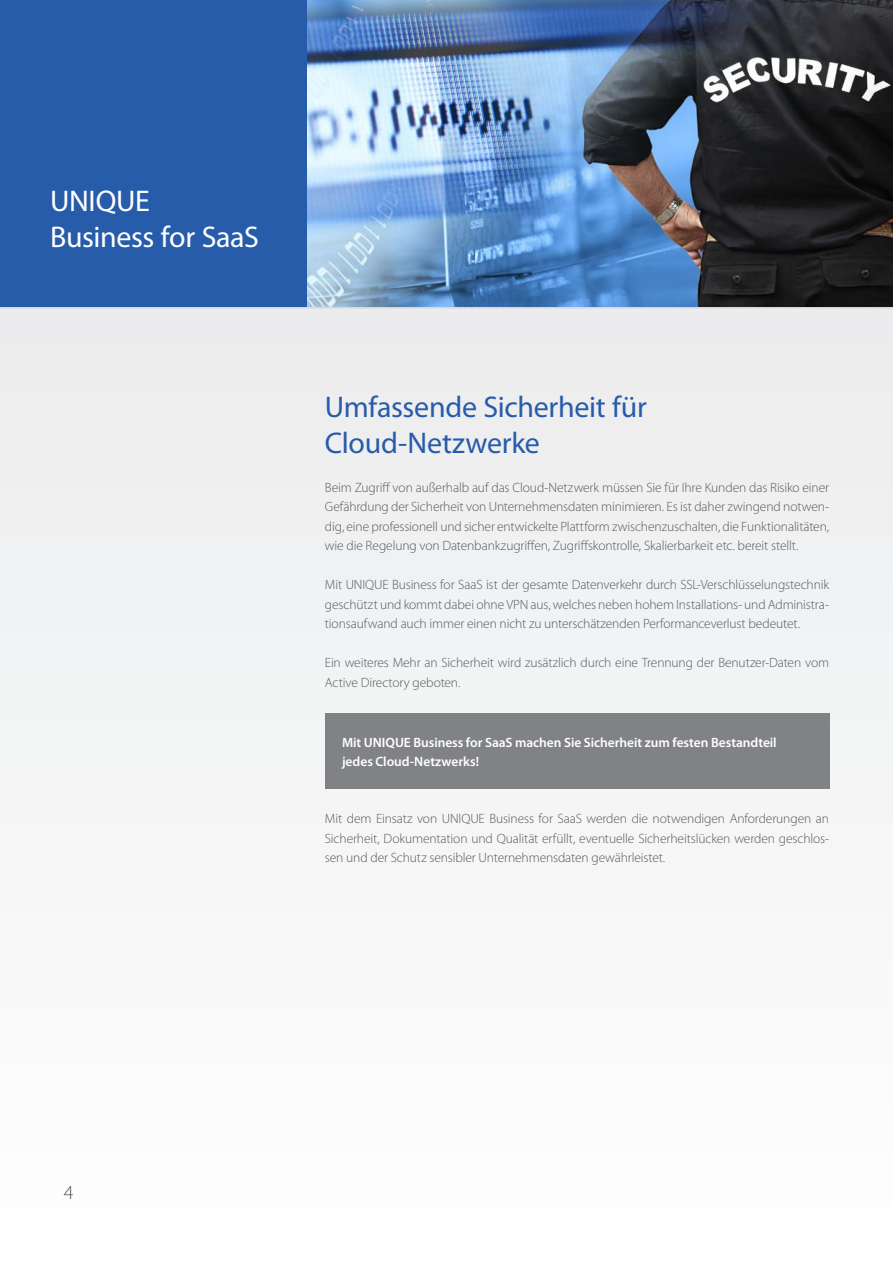
<style>
.page{position:relative;width:893px;height:1263px;background:#fff}
.page>*{position:absolute;margin:0;border:0;box-sizing:border-box;transform-origin:0 0}
.t1{font:30px/36px "Myriad Pro";letter-spacing:-.01em;color:#275caa}
.t2{font:30px/36px "Myriad Pro";letter-spacing:-.01em;color:#fff}
.t3{font:300 19.95px "Myriad Pro";color:#57585a}
.t4{font:300 13.5px/19.5px "Myriad Pro";letter-spacing:-.01em;color:#57585a;text-align:justify}
.t5{font:600 13.5px/19.5px "Myriad Pro";letter-spacing:-.005em;color:#fff}
</style>
<div class="page">
<img style="left:307px;top:0;width:586px;height:307px">
<div style="left:0;top:0;width:307px;height:353px;background:#275caa"></div>
<div style="left:0;top:307px;width:893px;height:482px;background:#f0f0f1"></div>
<div style="left:325px;top:713px;width:504px;height:76px;background:#808285"></div>
<h1 class="t2" style="left:50px;top:183px;width:210px">UNIQUE<br>Business for SaaS</h1>
<h1 class="t1" style="left:325px;top:388px;width:323px">Umfassende Sicherheit für<br>Cloud-Netzwerke</h1>
<p class="t4" style="left:325px;top:477px;width:506px">Beim Zugriff von außerhalb auf das Cloud-Netzwerk müssen Sie für Ihre Kunden das Risiko einer Gefährdung der Sicherheit von Unternehmensdaten minimieren. Es ist daher zwingend notwen&shy;dig, eine professionell und sicher entwickelte Plattform zwischenzuschalten, die Funktionalitäten, wie die Regelung von Datenbankzugriffen, Zugriffskontrolle, Skalierbarkeit etc. bereit stellt.</p>
<p class="t4" style="left:325px;top:575px;width:506px">Mit UNIQUE Business for SaaS ist der gesamte Datenverkehr durch SSL-Verschlüsselungstechnik geschützt und kommt dabei ohne VPN aus, welches neben hohem Installations- und Administra&shy;tionsaufwand auch immer einen nicht zu unterschätzenden Performanceverlust bedeutet.</p>
<p class="t4" style="left:325px;top:653px;width:506px">Ein weiteres Mehr an Sicherheit wird zusätzlich durch eine Trennung der Benutzer-Daten vom<br>Active Directory geboten.</p>
<p class="t5" style="left:342px;top:732px;width:436px">Mit UNIQUE Business for SaaS machen Sie Sicherheit zum festen Bestandteil jedes Cloud-Netzwerks!</p>
<p class="t4" style="left:325px;top:809px;width:506px">Mit dem Einsatz von UNIQUE Business for SaaS werden die notwendigen Anforderungen an Sicherheit, Dokumentation und Qualität erfüllt, eventuelle Sicherheitslücken werden geschlos&shy;sen und der Schutz sensibler Unternehmensdaten gewährleistet.</p>
<h2 class="t3" style="left:64px;top:1180px;width:11px">4</h2>
</div>
